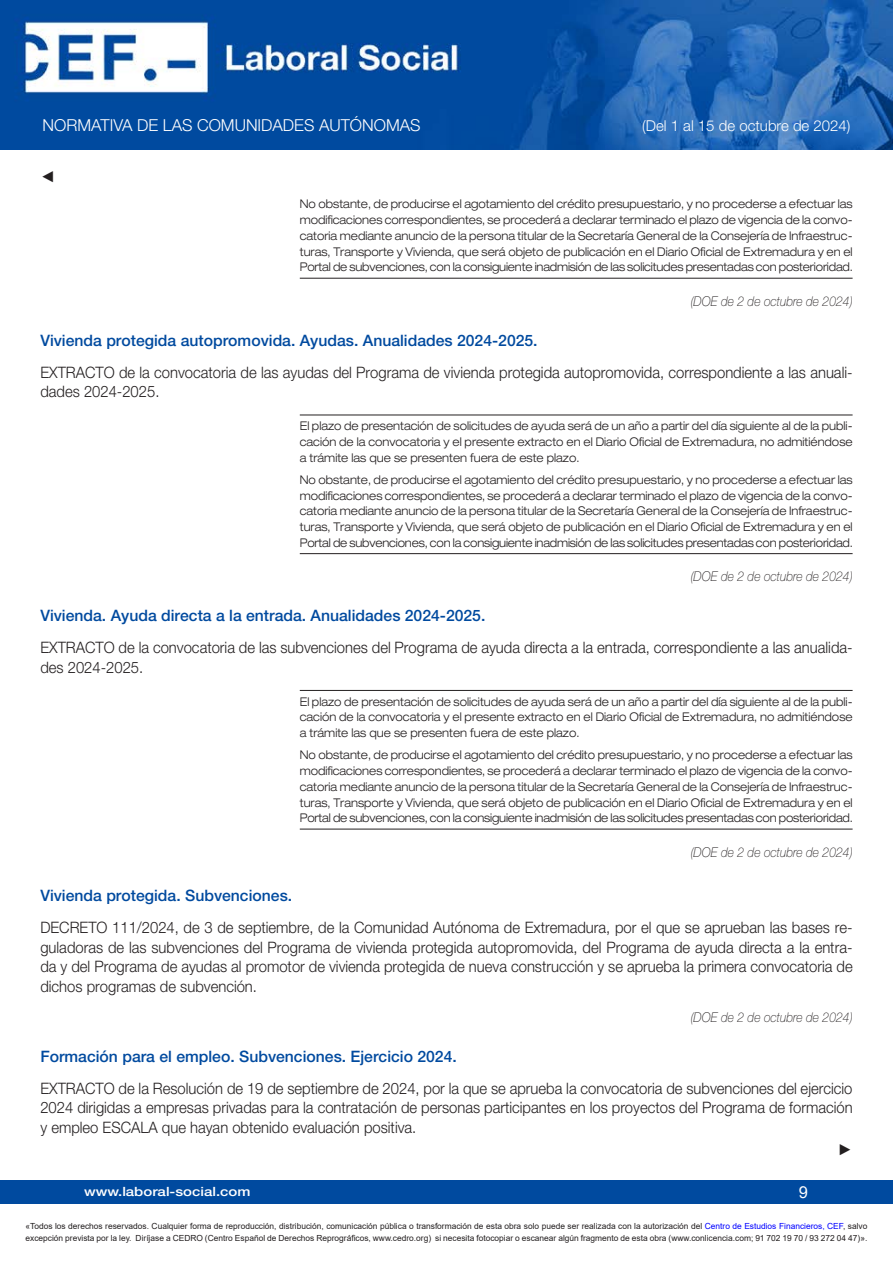
<style>
.page{position:relative;width:893px;height:1263px;background:#fff}
.page>*{position:absolute;margin:0;border:0;box-sizing:border-box;transform-origin:0 0}
.t1{font:300 16.5px "Helvetica Neue LT Std";color:#fff}
.t2{font:16.5px "Arial";color:#fff}
.Contenido{font:300 15.75px/19.5px "Helvetica Neue LT Std";color:#231f20;scale:.94 1}
.Título-cabecera{font:500 15.75px "Helvetica Neue LT Std";color:#004a9f}
.Contenido_nuevo{font:15.75px "Book Antiqua";color:#231f20;scale:.94 1}
.Contenido_nuevo-2{font:15.75px "Arial";color:#231f20;scale:.94 1}
.t3{font:300 15px "Helvetica Neue LT Std";color:#fff}
.publicación{font:italic 100 13.5px "Helvetica Neue LT Std";color:#231f20;scale:.9 1}
.t4{font:500 12.75px "Helvetica Neue LT Std";color:#fff;scale:1.18 1}
.a__plazo_-_cierre{font:300 expanded 12px/15.8px "Helvetica Neue LT Std";letter-spacing:-.015em;color:#231f20;text-align:justify;scale:.92 1}
.Plazo{font:300 expanded 12px/15.8px "Helvetica Neue LT Std";color:#231f20;text-align:justify;scale:.92 1}
.plazo_sin_filete_inf{font:300 expanded 12px/15.8px "Helvetica Neue LT Std";color:#231f20;text-align:justify;scale:.92 1}
.t5{font:8.4px/12px "Arial";color:#231f20}
.s1{color:#00f}
</style>
<div class="page">
<div style="left:0;top:1180px;width:893px;height:23px;background:#004a9f"></div>
<img style="left:0;top:0;width:893px;height:149px">
<hr style="left:300px;top:278px;width:553px;height:1px;background:#231f20">
<hr style="left:300px;top:415px;width:553px;height:1px;background:#231f20">
<hr style="left:300px;top:553px;width:553px;height:1px;background:#231f20">
<hr style="left:300px;top:690px;width:553px;height:1px;background:#231f20">
<hr style="left:300px;top:829px;width:553px;height:1px;background:#231f20">
<h1 class="t1" style="left:43px;top:115px;width:379px">NORMATIVA DE LAS COMUNIDADES AUTÓNOMAS</h1>
<p class="t3" style="left:642px;top:117px;width:210px">(Del 1 al 15 de octubre de 2024)</p>
<p class="Contenido_nuevo" style="left:40px;top:165px;width:17px">◄</p>
<p class="a__plazo_-_cierre" style="left:300px;top:196px;width:603px">No obstante, de producirse el agotamiento del crédito presupuestario, y no procederse a efectuar las modificaciones correspondientes, se procederá a declarar terminado el plazo de vigencia de la convo&shy;catoria mediante anuncio de la persona titular de la Secretaría General de la Consejería de Infraestruc&shy;turas, Transporte y Vivienda, que será objeto de publicación en el Diario Oficial de Extremadura y en el Portal de subvenciones, con la consiguiente inadmisión de las solicitudes presentadas con posterioridad.</p>
<p class="publicación" style="left:691px;top:293px;width:181px">(DOE de 2 de octubre de 2024)</p>
<p class="Título-cabecera" style="left:40px;top:331px;width:499px">Vivienda protegida autopromovida. Ayudas. Anualidades 2024-2025.</p>
<p class="Contenido" style="left:40px;top:362px;width:865px">EXTRACTO de la convocatoria de las ayudas del Programa de vivienda protegida autopromovida, correspondiente a las anuali&shy;dades 2024-2025.</p>
<p class="Plazo" style="left:300px;top:418px;width:602px">El plazo de presentación de solicitudes de ayuda será de un año a partir del día siguiente al de la publi&shy;cación de la convocatoria y el presente extracto en el Diario Oficial de Extremadura, no admitiéndose a trámite las que se presenten fuera de este plazo.</p>
<p class="a__plazo_-_cierre" style="left:300px;top:472px;width:603px">No obstante, de producirse el agotamiento del crédito presupuestario, y no procederse a efectuar las modificaciones correspondientes, se procederá a declarar terminado el plazo de vigencia de la convo&shy;catoria mediante anuncio de la persona titular de la Secretaría General de la Consejería de Infraestruc&shy;turas, Transporte y Vivienda, que será objeto de publicación en el Diario Oficial de Extremadura y en el Portal de subvenciones, con la consiguiente inadmisión de las solicitudes presentadas con posterioridad.</p>
<p class="publicación" style="left:691px;top:569px;width:181px">(DOE de 2 de octubre de 2024)</p>
<p class="Título-cabecera" style="left:40px;top:606px;width:447px">Vivienda. Ayuda directa a la entrada. Anualidades 2024-2025.</p>
<p class="Contenido" style="left:40px;top:638px;width:865px">EXTRACTO de la convocatoria de las subvenciones del Programa de ayuda directa a la entrada, correspondiente a las anualida&shy;des 2024-2025.</p>
<p class="plazo_sin_filete_inf" style="left:300px;top:693px;width:602px">El plazo de presentación de solicitudes de ayuda será de un año a partir del día siguiente al de la publi&shy;cación de la convocatoria y el presente extracto en el Diario Oficial de Extremadura, no admitiéndose a trámite las que se presenten fuera de este plazo.</p>
<p class="a__plazo_-_cierre" style="left:300px;top:747px;width:603px">No obstante, de producirse el agotamiento del crédito presupuestario, y no procederse a efectuar las modificaciones correspondientes, se procederá a declarar terminado el plazo de vigencia de la convo&shy;catoria mediante anuncio de la persona titular de la Secretaría General de la Consejería de Infraestruc&shy;turas, Transporte y Vivienda, que será objeto de publicación en el Diario Oficial de Extremadura y en el Portal de subvenciones, con la consiguiente inadmisión de las solicitudes presentadas con posterioridad.</p>
<p class="publicación" style="left:691px;top:844px;width:181px">(DOE de 2 de octubre de 2024)</p>
<p class="Título-cabecera" style="left:40px;top:886px;width:253px">Vivienda protegida. Subvenciones.</p>
<p class="Contenido" style="left:40px;top:917px;width:866px;text-align:justify">DECRETO 111/2024, de 3 de septiembre, de la Comunidad Autónoma de Extremadura, por el que se aprueban las bases re&shy;guladoras de las subvenciones del Programa de vivienda protegida autopromovida, del Programa de ayuda directa a la entra&shy;da y del Programa de ayudas al promotor de vivienda protegida de nueva construcción y se aprueba la primera convocatoria de dichos programas de subvención.</p>
<p class="publicación" style="left:691px;top:1009px;width:181px">(DOE de 2 de octubre de 2024)</p>
<p class="Título-cabecera" style="left:40px;top:1047px;width:418px">Formación para el empleo. Subvenciones. Ejercicio 2024.</p>
<p class="Contenido" style="left:40px;top:1078px;width:866px;text-align:justify">EXTRACTO de la Resolución de 19 de septiembre de 2024, por la que se aprueba la convocatoria de subvenciones del ejercicio 2024 dirigidas a empresas privadas para la contratación de personas participantes en los proyectos del Programa de formación y empleo ESCALA que hayan obtenido evaluación positiva.</p>
<p class="t4" style="left:84px;top:1184px;width:143px">www.laboral-social.com</p>
<h1 class="t2" style="left:799px;top:1180px;width:11px">9</h1>
<p class="Contenido_nuevo-2" style="left:838px;top:1139px;width:17px">►</p>
<p class="t5" style="left:26px;top:1220px;width:843px">«Todos los derechos reservados. Cualquier forma de reproducción, distribución, comunicación pública o transformación de esta obra solo puede ser realizada con la autorización del <span class="s1">Centro de Estudios Financieros, CEF</span>, salvo excepción prevista por la ley. Diríjase a CEDRO (Centro Español de Derechos Reprográficos, www.cedro.org) si necesita fotocopiar o escanear algún fragmento de esta obra (www.conlicencia.com; 91 702 19 70 / 93 272 04 47)».</p>
</div>
